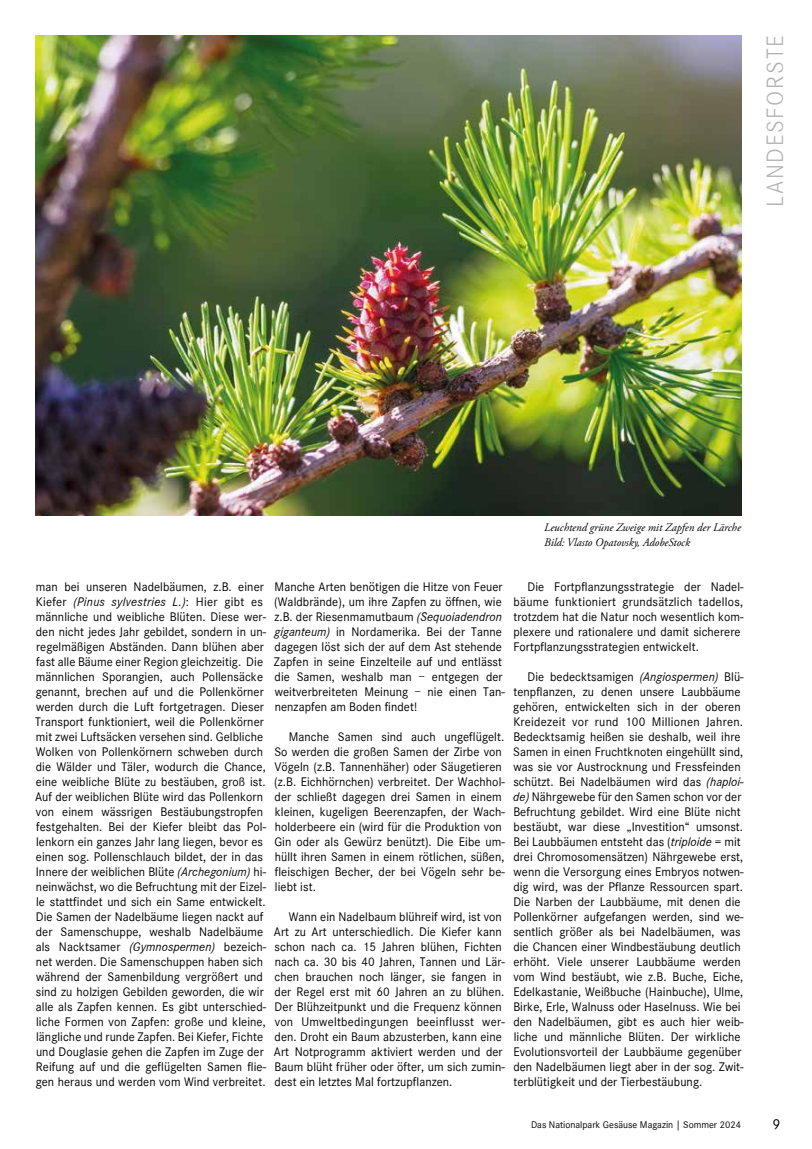
<style>
.page{position:relative;width:812px;height:1149px;background:#fff}
.page>*{position:absolute;margin:0;border:0;box-sizing:border-box;transform-origin:0 0}
.t1{font:24.5px "Corporate S Light";letter-spacing:.07em;color:#b3b2b2}
.t2{font:15px "Corporate S Regular";color:#000}
.t3{font:12.88px/15px "Corporate S Regular";letter-spacing:.005em;color:#000}
.t4{font:italic 11.62px/15px "Adobe Garamond Pro";color:#000}
.t5{font:10px "Corporate S Regular";color:#000}
.s1{font-style:italic}
</style>
<div class="page">
<img style="left:35px;top:35px;width:706px;height:481px">
<h1 class="t1" style="left:761px;top:207px;width:173px;rotate:-90deg">LANDESFORSTE</h1>
<p class="t4" style="left:544px;top:520px;width:198px">Leuchtend grüne Zweige mit Zapfen der Lärche<br>Bild: Vlasto Opatovsky, AdobeStock</p>
<p class="t3" style="left:35px;top:579px;width:232px">man bei unseren Nadelbäumen, z.B. einer Kiefer <span class="s1">(Pinus sylvestries L.)</span>: Hier gibt es männliche und weibliche Blüten. Diese wer&shy;den nicht jedes Jahr gebildet, sondern in un&shy;regelmäßigen Abständen. Dann blühen aber fast alle Bäume einer Region gleichzeitig. Die männlichen Sporangien, auch Pollensäcke genannt, brechen auf und die Pollenkörner werden durch die Luft fortgetragen. Dieser Transport funktioniert, weil die Pollenkörner mit zwei Luftsäcken versehen sind. Gelbliche Wolken von Pollenkörnern schweben durch die Wälder und Täler, wodurch die Chance, eine weibliche Blüte zu bestäuben, groß ist.<br>Auf der weiblichen Blüte wird das Pollenkorn von einem wässrigen Bestäubungstropfen festgehalten. Bei der Kiefer bleibt das Pol&shy;lenkorn ein ganzes Jahr lang liegen, bevor es einen sog. Pollenschlauch bildet, der in das Innere der weiblichen Blüte <span class="s1">(Archegonium)</span> hi&shy;neinwächst, wo die Befruchtung mit der Eizel&shy;le stattfindet und sich ein Same entwickelt.<br>Die Samen der Nadelbäume liegen nackt auf der Samenschuppe, weshalb Nadelbäume als Nacktsamer <span class="s1">(Gymnospermen)</span> bezeich&shy;net werden. Die Samenschuppen haben sich während der Samenbildung vergrößert und sind zu holzigen Gebilden geworden, die wir alle als Zapfen kennen. Es gibt unterschied&shy;liche Formen von Zapfen: große und kleine, längliche und runde Zapfen. Bei Kiefer, Fichte und Douglasie gehen die Zapfen im Zuge der Reifung auf und die geflügelten Samen flie&shy;gen heraus und werden vom Wind verbreitet.</p>
<p class="t3" style="left:274px;top:579px;width:232px">Manche Arten benötigen die Hitze von Feuer (Waldbrände), um ihre Zapfen zu öffnen, wie z.B. der Riesenmamutbaum <span class="s1">(Sequoiadendron giganteum)</span> in Nordamerika. Bei der Tanne dagegen löst sich der auf dem Ast stehende Zapfen in seine Einzelteile auf und entlässt die Samen, weshalb man – entgegen der weitverbreiteten Meinung – nie einen Tan&shy;nenzapfen am Boden findet!</p>
<p class="t3" style="left:274px;top:729px;width:232px;text-indent:14px">Manche Samen sind auch ungeflügelt.<br>So werden die großen Samen der Zirbe von Vögeln (z.B. Tannenhäher) oder Säugetieren (z.B. Eichhörnchen) verbreitet. Der Wachhol&shy;der schließt dagegen drei Samen in einem kleinen, kugeligen Beerenzapfen, der Wach&shy;holderbeere ein (wird für die Produktion von Gin oder als Gewürz benützt). Die Eibe um&shy;hüllt ihren Samen in einem rötlichen, süßen, fleischigen Becher, der bei Vögeln sehr be&shy;liebt ist.</p>
<p class="t3" style="left:274px;top:909px;width:232px;text-indent:15px">Wann ein Nadelbaum blühreif wird, ist von Art zu Art unterschiedlich. Die Kiefer kann schon nach ca. 15 Jahren blühen, Fichten nach ca. 30 bis 40 Jahren, Tannen und Lär&shy;chen brauchen noch länger, sie fangen in der Regel erst mit 60 Jahren an zu blühen.<br>Der Blühzeitpunkt und die Frequenz können von Umweltbedingungen beeinflusst wer&shy;den. Droht ein Baum abzusterben, kann eine Art Notprogramm aktiviert werden und der Baum blüht früher oder öfter, um sich zumin&shy;dest ein letztes Mal fortzupflanzen.</p>
<p class="t3" style="left:513px;top:579px;width:232px;text-indent:14px">Die Fortpflanzungsstrategie der Nadel&shy;bäume funktioniert grundsätzlich tadellos, trotzdem hat die Natur noch wesentlich kom&shy;plexere und rationalere und damit sicherere Fortpflanzungsstrategien entwickelt.</p>
<p class="t3" style="left:513px;top:669px;width:232px;text-indent:14px">Die bedecktsamigen <span class="s1">(Angiospermen)</span> Blü&shy;tenpflanzen, zu denen unsere Laubbäume gehören, entwickelten sich in der oberen Kreidezeit vor rund 100 Millionen Jahren.<br>Bedecktsamig heißen sie deshalb, weil ihre Samen in einen Fruchtknoten eingehüllt sind, was sie vor Austrocknung und Fressfeinden schützt. Bei Nadelbäumen wird das <span class="s1">(haploi&shy;de)</span> Nährgewebe für den Samen schon vor der Befruchtung gebildet. Wird eine Blüte nicht bestäubt, war diese „Investition“ umsonst.<br>Bei Laubbäumen entsteht das (<span class="s1">triploide</span> = mit drei Chromosomensätzen) Nährgewebe erst, wenn die Versorgung eines Embryos notwen&shy;dig wird, was der Pflanze Ressourcen spart.<br>Die Narben der Laubbäume, mit denen die Pollenkörner aufgefangen werden, sind we&shy;sentlich größer als bei Nadelbäumen, was die Chancen einer Windbestäubung deutlich erhöht. Viele unserer Laubbäume werden vom Wind bestäubt, wie z.B. Buche, Eiche, Edelkastanie, Weißbuche (Hainbuche), Ulme, Birke, Erle, Walnuss oder Haselnuss. Wie bei den Nadelbäumen, gibt es auch hier weib&shy;liche und männliche Blüten. Der wirkliche Evolutionsvorteil der Laubbäume gegenüber den Nadelbäumen liegt aber in der sog. Zwit&shy;terblütigkeit und der Tierbestäubung.</p>
<p class="t5" style="left:531px;top:1118px;width:211px">Das Nationalpark Gesäuse Magazin | Sommer 2024</p>
<p class="t2" style="left:772px;top:1115px;width:9px">9</p>
</div>
